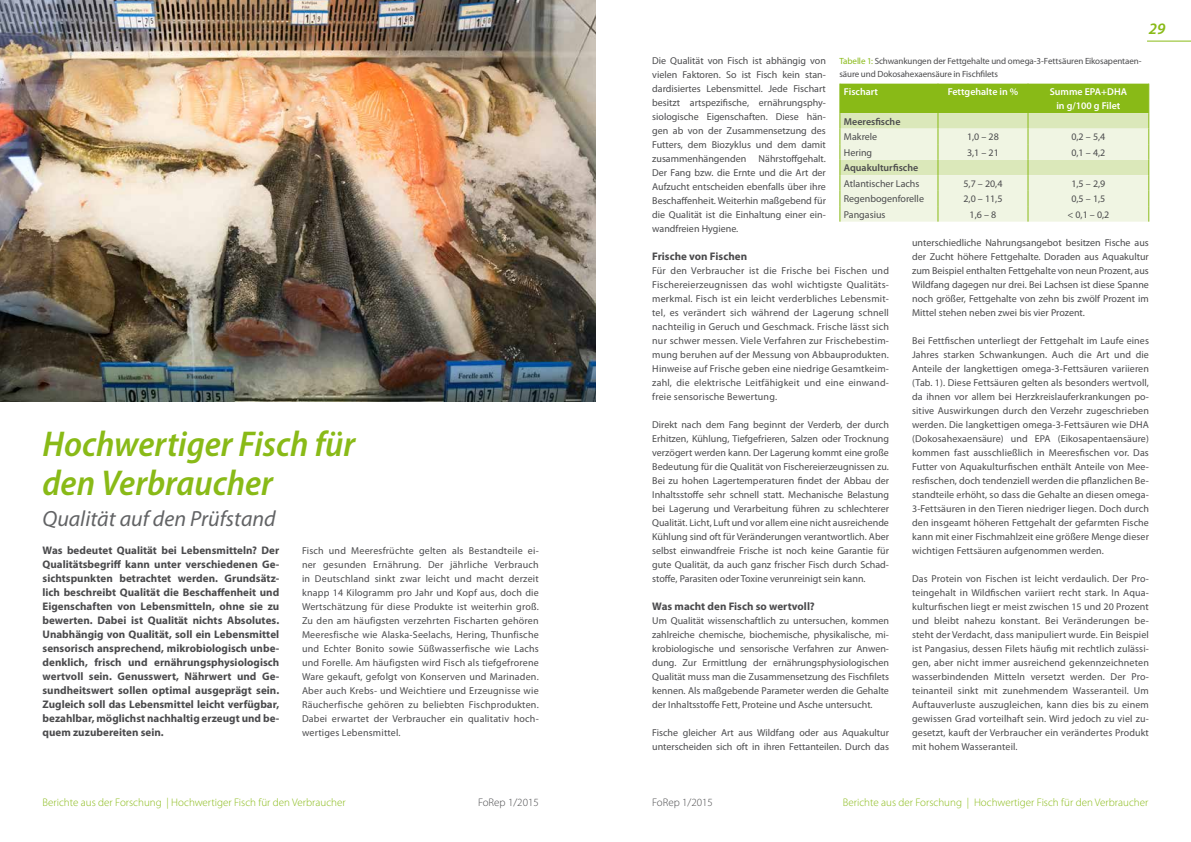
<style>
.page{position:relative;width:1191px;height:842px;background:#fff}
.page>*{position:absolute;margin:0;border:0;box-sizing:border-box;transform-origin:0 0}
.t1{font:italic 600 semi-condensed 36px/39px "Myriad Pro";color:#89ba17}
.t2{font:italic 22px "Myriad Pro";color:#626365}
.t3{font:italic 600 16px "Myriad Pro";color:#89ba17}
.t4{font:700 11px/14px "Myriad Pro";color:#4b4b4d;text-align:justify}
.t5{font:300 11px "Myriad Pro";color:#89ba17}
.t6{font:300 11px "Myriad Pro";color:#4b4b4d}
.t7{font:10px/14px "Myriad Pro";color:#4b4b4d;text-align:justify}
.t8{font:600 10px/14px "Myriad Pro";color:#fff;text-align:center}
.t9{font:600 10px "Myriad Pro";color:#4b4b4d}
.t10{font:9px/13px "Myriad Pro";letter-spacing:-.01em;color:#4b4b4d}
.s1{color:#89ba17}
</style>
<div class="page">
<hr style="left:1147px;top:41px;width:44px;height:1px;background:#89ba17">
<img style="left:0;top:0;width:595px;height:401px">
<svg style="left:839px;top:84px;width:310px;height:138px;background:#d4e5ad"></svg>
<h1 class="t1" style="left:43px;top:424px;width:314px">Hochwertiger Fisch für den Verbraucher</h1>
<h2 class="t2" style="left:43px;top:505px;width:235px">Qualität auf den Prüfstand</h2>
<p class="t4" style="left:43px;top:543px;width:238px">Was bedeutet Qualität bei Lebensmitteln? Der Qualitätsbegriff kann unter verschiedenen Ge&shy;sichtspunkten betrachtet werden. Grundsätz&shy;lich beschreibt Qualität die Beschaffenheit und Eigenschaften von Lebensmitteln, ohne sie zu bewerten. Dabei ist Qualität nichts Absolutes.<br>Unabhängig von Qualität, soll ein Lebensmittel sensorisch ansprechend, mikrobiologisch unbe&shy;denklich, frisch und ernährungsphysiologisch wertvoll sein. Genusswert, Nährwert und Ge&shy;sundheitswert sollen optimal ausgeprägt sein.<br>Zugleich soll das Lebensmittel leicht verfügbar, bezahlbar, möglichst nachhaltig erzeugt und be&shy;quem zuzubereiten sein.</p>
<p class="t7" style="left:302px;top:543px;width:238px">Fisch und Meeresfrüchte gelten als Bestandteile ei&shy;ner gesunden Ernährung. Der jährliche Verbrauch in Deutschland sinkt zwar leicht und macht derzeit knapp 14 Kilogramm pro Jahr und Kopf aus, doch die Wertschätzung für diese Produkte ist weiterhin groß.<br>Zu den am häufigsten verzehrten Fischarten gehören Meeresfische wie Alaska-Seelachs, Hering, Thunfische und Echter Bonito sowie Süßwasserfische wie Lachs und Forelle. Am häufigsten wird Fisch als tiefgefrorene Ware gekauft, gefolgt von Konserven und Marinaden.<br>Aber auch Krebs- und Weichtiere und Erzeugnisse wie Räucherfische gehören zu beliebten Fischprodukten.<br>Dabei erwartet der Verbraucher ein qualitativ hoch&shy;wertiges Lebensmittel.</p>
<h3 class="t3" style="left:1149px;top:18px;width:18px">29</h3>
<p class="t7" style="left:652px;top:53px;width:175px">Die Qualität von Fisch ist abhängig von vielen Faktoren. So ist Fisch kein stan&shy;dardisiertes Lebensmittel. Jede Fischart besitzt artspezifische, ernährungsphy&shy;siologische Eigenschaften. Diese hän&shy;gen ab von der Zusammensetzung des Futters, dem Biozyklus und dem damit zusammenhängenden Nährstoffgehalt.<br>Der Fang bzw. die Ernte und die Art der Aufzucht entscheiden ebenfalls über ihre Beschaffenheit. Weiterhin maßgebend für die Qualität ist die Einhaltung einer ein&shy;wandfreien Hygiene.</p>
<p class="t4" style="left:652px;top:249px;width:96px">Frische von Fischen</p>
<p class="t7" style="left:652px;top:263px;width:238px">Für den Verbraucher ist die Frische bei Fischen und Fischereierzeugnissen das wohl wichtigste Qualitäts&shy;merkmal. Fisch ist ein leicht verderbliches Lebensmit&shy;tel, es verändert sich während der Lagerung schnell nachteilig in Geruch und Geschmack. Frische lässt sich nur schwer messen. Viele Verfahren zur Frischebestim&shy;mung beruhen auf der Messung von Abbauprodukten.<br>Hinweise auf Frische geben eine niedrige Gesamtkeim&shy;zahl, die elektrische Leitfähigkeit und eine einwand&shy;freie sensorische Bewertung.</p>
<p class="t7" style="left:652px;top:417px;width:238px">Direkt nach dem Fang beginnt der Verderb, der durch Erhitzen, Kühlung, Tiefgefrieren, Salzen oder Trocknung verzögert werden kann. Der Lagerung kommt eine große Bedeutung für die Qualität von Fischereierzeugnissen zu.<br>Bei zu hohen Lagertemperaturen findet der Abbau der Inhaltsstoffe sehr schnell statt. Mechanische Belastung bei Lagerung und Verarbeitung führen zu schlechterer Qualität. Licht, Luft und vor allem eine nicht ausreichende Kühlung sind oft für Veränderungen verantwortlich. Aber selbst einwandfreie Frische ist noch keine Garantie für gute Qualität, da auch ganz frischer Fisch durch Schad&shy;stoffe, Parasiten oder Toxine verunreinigt sein kann.</p>
<p class="t4" style="left:652px;top:599px;width:164px">Was macht den Fisch so wertvoll?</p>
<p class="t7" style="left:652px;top:613px;width:238px">Um Qualität wissenschaftlich zu untersuchen, kommen zahlreiche chemische, biochemische, physikalische, mi&shy;krobiologische und sensorische Verfahren zur Anwen&shy;dung. Zur Ermittlung der ernährungsphysiologischen Qualität muss man die Zusammensetzung des Fischfilets kennen. Als maßgebende Parameter werden die Gehalte der Inhaltsstoffe Fett, Proteine und Asche untersucht.</p>
<p class="t7" style="left:652px;top:725px;width:238px">Fische gleicher Art aus Wildfang oder aus Aquakultur unterscheiden sich oft in ihren Fettanteilen. Durch das</p>
<p class="t10" style="left:839px;top:54px;width:304px"><span class="s1">Tabelle 1:</span> Schwankungen der Fettgehalte und omega-3-Fettsäuren Eikosapentaen&shy;säure und Dokosahexaensäure in Fischfilets</p>
<p class="t8" style="left:844px;top:85px;width:36px">Fischart</p>
<p class="t8" style="left:947px;top:85px;width:72px">Fettgehalte in %</p>
<p class="t8" style="left:1049px;top:85px;width:79px">Summe EPA+DHA in g/100 g Filet</p>
<p class="t9" style="left:844px;top:115px;width:58px">Meeresfische</p>
<p class="t7" style="left:844px;top:130px;width:35px">Makrele</p>
<p class="t7" style="left:967px;top:130px;width:33px">1,0 – 28</p>
<p class="t7" style="left:1071px;top:130px;width:35px">0,2 – 5,4</p>
<p class="t7" style="left:844px;top:145px;width:30px">Hering</p>
<p class="t7" style="left:967px;top:145px;width:33px">3,1 – 21</p>
<p class="t7" style="left:1071px;top:145px;width:35px">0,1 – 4,2</p>
<p class="t9" style="left:844px;top:161px;width:76px">Aquakulturfische</p>
<p class="t7" style="left:844px;top:176px;width:77px">Atlantischer Lachs</p>
<p class="t7" style="left:963px;top:176px;width:41px">5,7 – 20,4</p>
<p class="t7" style="left:1071px;top:176px;width:35px">1,5 – 2,9</p>
<p class="t7" style="left:844px;top:192px;width:82px">Regenbogenforelle</p>
<p class="t7" style="left:963px;top:192px;width:41px">2,0 – 11,5</p>
<p class="t7" style="left:1071px;top:192px;width:35px">0,5 – 1,5</p>
<p class="t7" style="left:844px;top:207px;width:43px">Pangasius</p>
<p class="t7" style="left:969px;top:207px;width:28px">1,6 – 8</p>
<p class="t7" style="left:1067px;top:207px;width:43px">&lt; 0,1 – 0,2</p>
<p class="t7" style="left:912px;top:235px;width:238px">unterschiedliche Nahrungsangebot besitzen Fische aus der Zucht höhere Fettgehalte. Doraden aus Aquakultur zum Beispiel enthalten Fettgehalte von neun Prozent, aus Wildfang dagegen nur drei. Bei Lachsen ist diese Spanne noch größer, Fettgehalte von zehn bis zwölf Prozent im Mittel stehen neben zwei bis vier Prozent.</p>
<p class="t7" style="left:912px;top:333px;width:238px">Bei Fettfischen unterliegt der Fettgehalt im Laufe eines Jahres starken Schwankungen. Auch die Art und die Anteile der langkettigen omega-3-Fettsäuren variieren (Tab. 1). Diese Fettsäuren gelten als besonders wertvoll, da ihnen vor allem bei Herzkreislauferkrankungen po&shy;sitive Auswirkungen durch den Verzehr zugeschrieben werden. Die langkettigen omega-3-Fettsäuren wie DHA (Dokosahexaensäure) und EPA (Eikosapentaensäure) kommen fast ausschließlich in Meeresfischen vor. Das Futter von Aquakulturfischen enthält Anteile von Mee&shy;resfischen, doch tendenziell werden die pflanzlichen Be&shy;standteile erhöht, so dass die Gehalte an diesen omega-3-Fettsäuren in den Tieren niedriger liegen. Doch durch den insgeamt höheren Fettgehalt der gefarmten Fische kann mit einer Fischmahlzeit eine größere Menge dieser wichtigen Fettsäuren aufgenommen werden.</p>
<p class="t7" style="left:912px;top:571px;width:238px">Das Protein von Fischen ist leicht verdaulich. Der Pro&shy;teingehalt in Wildfischen variiert recht stark. In Aqua&shy;kulturfischen liegt er meist zwischen 15 und 20 Prozent und bleibt nahezu konstant. Bei Veränderungen be&shy;steht der Verdacht, dass manipuliert wurde. Ein Beispiel ist Pangasius, dessen Filets häufig mit rechtlich zulässi&shy;gen, aber nicht immer ausreichend gekennzeichneten wasserbindenden Mitteln versetzt werden. Der Pro&shy;teinanteil sinkt mit zunehmendem Wasseranteil. Um Auftauverluste auszugleichen, kann dies bis zu einem gewissen Grad vorteilhaft sein. Wird jedoch zu viel zu&shy;gesetzt, kauft der Verbraucher ein verändertes Produkt mit hohem Wasseranteil.</p>
<p class="t5" style="left:43px;top:796px;width:305px">Berichte aus der Forschung | Hochwertiger Fisch für den Verbraucher</p>
<p class="t6" style="left:478px;top:796px;width:62px">FoRep 1/2015</p>
<p class="t6" style="left:652px;top:796px;width:62px">FoRep 1/2015</p>
<p class="t5" style="left:843px;top:796px;width:307px">Berichte aus der Forschung | Hochwertiger Fisch für den Verbraucher</p>
</div>
